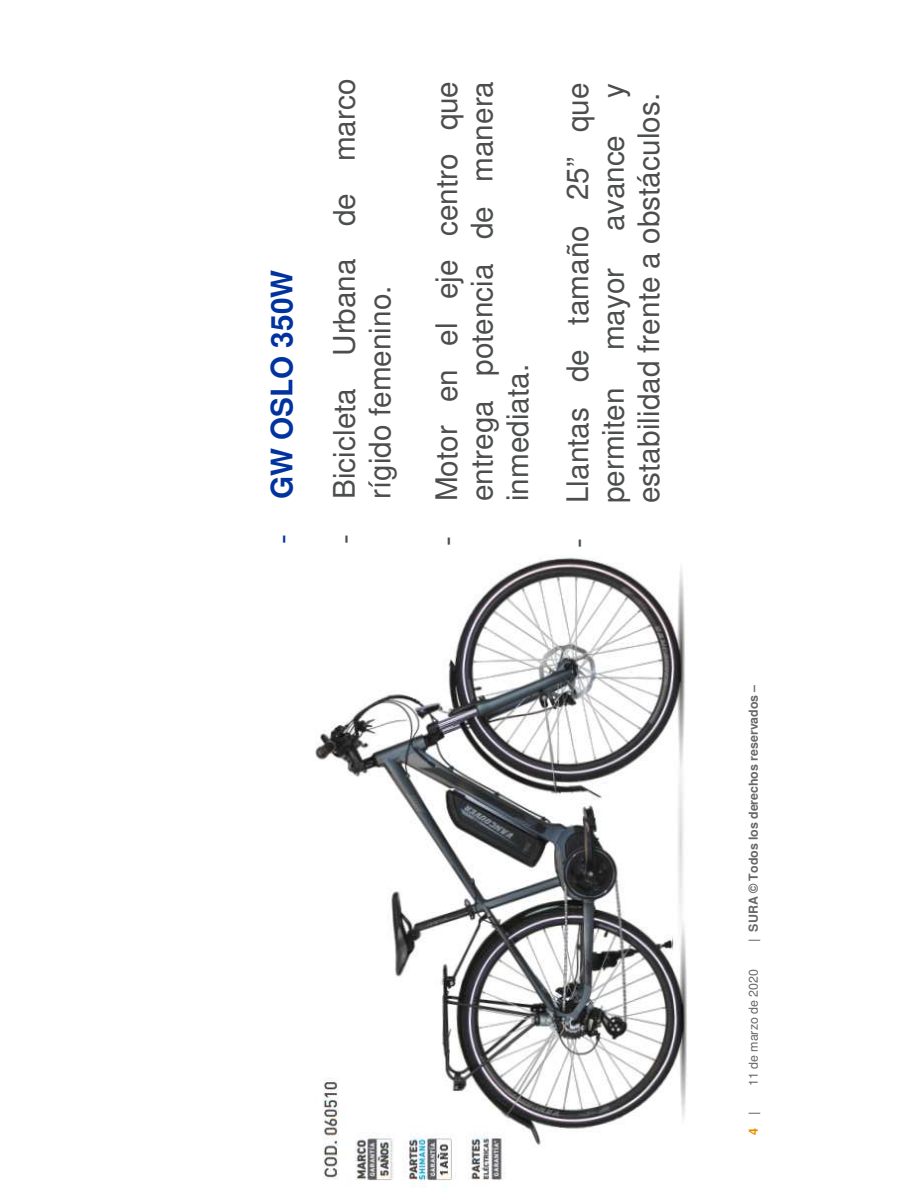
<style>
.page{position:relative;width:918px;height:1188px;background:#fff}
.page>*{position:absolute;margin:0;border:0;box-sizing:border-box;transform-origin:0 0}
.t1{font:29.7px/35.7px "Helvetica";color:#4c4e4d}
.t2{font:700 29.7px "Helvetica";color:#0033a0}
.t3{font:700 12.45px "Helvetica";color:#656867}
.t4{font:12.45px "Helvetica";letter-spacing:-.005em;color:#656867}
.t5{font:700 12.45px "Helvetica";color:#ed8b00}
.s1{font-weight:400}
</style>
<div class="page">
<img style="left:316px;top:557px;width:371px;height:631px">
<p class="t2" style="left:270px;top:544px;width:275px;rotate:-90deg"><span class="s1">-</span> GW OSLO 350W</p>
<p class="t1" style="left:329px;top:499px;width:422px;text-indent:-45px;rotate:-90deg">- Bicicleta Urbana de marco rígido femenino.</p>
<p class="t1" style="left:431px;top:501px;width:422px;text-align:justify;text-indent:-45px;rotate:-90deg">- Motor en el eje centro que entrega potencia de manera inmediata.</p>
<p class="t1" style="left:562px;top:503px;width:422px;text-indent:-45px;rotate:-90deg">- Llantas de tamaño 25” que permiten</p>
<p class="t1" style="left:598px;top:503px;width:422px;text-indent:405px;rotate:-90deg">y estabilidad frente a obstáculos.</p>
<p class="t1" style="left:598px;top:350px;width:217px;rotate:-90deg">mayor avance</p>
<p class="t3" style="left:748px;top:942px;width:259px;rotate:-90deg">| SURA © Todos los derechos reservados –</p>
<p class="t4" style="left:749px;top:1086px;width:118px;rotate:-90deg">11 de marzo de 2020</p>
<p class="t3" style="left:748px;top:1115px;width:5px;rotate:-90deg">|</p>
<p class="t5" style="left:748px;top:1135px;width:8px;rotate:-90deg">4</p>
</div>
